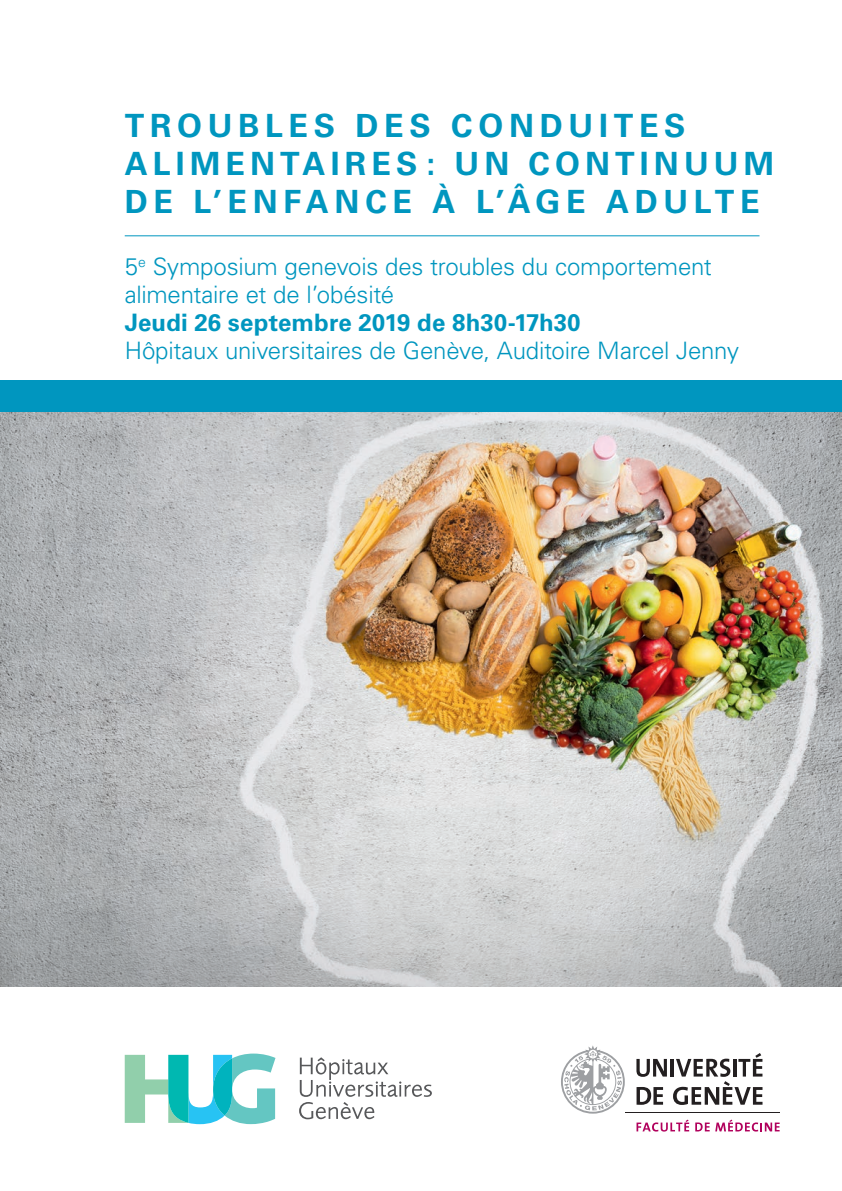
<style>
.page{position:relative;width:842px;height:1191px;background:#fff}
.page>*{position:absolute;margin:0;border:0;box-sizing:border-box;transform-origin:0 0}
.t1{font:700 32px/38px "Univers LT Std";letter-spacing:.175em;color:#0096bf}
.t2{font:300 24px/28px "Univers LT Std";letter-spacing:-.01em;color:#0096bf}
.t3{font:700 24px "Univers LT Std";color:#0096bf}
</style>
<div class="page">
<img style="left:0;top:411px;width:842px;height:462px">
<div style="left:0;top:380px;width:842px;height:31px;background:#0096bf"></div>
<hr style="left:125px;top:235px;width:634px;height:1px;background:#0096bf">
<svg style="left:125px;top:1053px;width:150px;height:71px"></svg>
<svg style="left:299px;top:1057px;width:133px;height:62px"></svg>
<svg style="left:0;top:873px;width:842px;height:113px;background:#b8babc"></svg>
<svg style="left:636px;top:1059px;width:31px;height:17px"></svg>
<hr style="left:671px;top:1059px;width:3px;height:17px;background:#231f20">
<svg style="left:636px;top:1087px;width:27px;height:17px"></svg>
<svg style="left:673px;top:1053px;width:89px;height:52px"></svg>
<svg style="left:561px;top:1045px;width:64px;height:68px"></svg>
<hr style="left:625px;top:1111px;width:155px;height:1px;background:#231f20">
<svg style="left:636px;top:1119px;width:53px;height:12px"></svg>
<svg style="left:695px;top:1119px;width:85px;height:12px"></svg>
<h1 class="t1" style="left:125px;top:107px;width:651px">TROUBLES DES CONDUITES<br>ALIMENTAIRES : UN CONTINUUM<br>DE L’ENFANCE À L’ÂGE ADULTE</h1>
<p class="t2" style="left:125px;top:252px;width:589px">5<sup>e</sup> Symposium genevois des troubles du comportement alimentaire et de l’obésité</p>
<p class="t3" style="left:125px;top:308px;width:457px">Jeudi 26 septembre 2019 de 8h30-17h30</p>
<p class="t2" style="left:125px;top:336px;width:616px">Hôpitaux universitaires de Genève, Auditoire Marcel Jenny</p>
</div>
